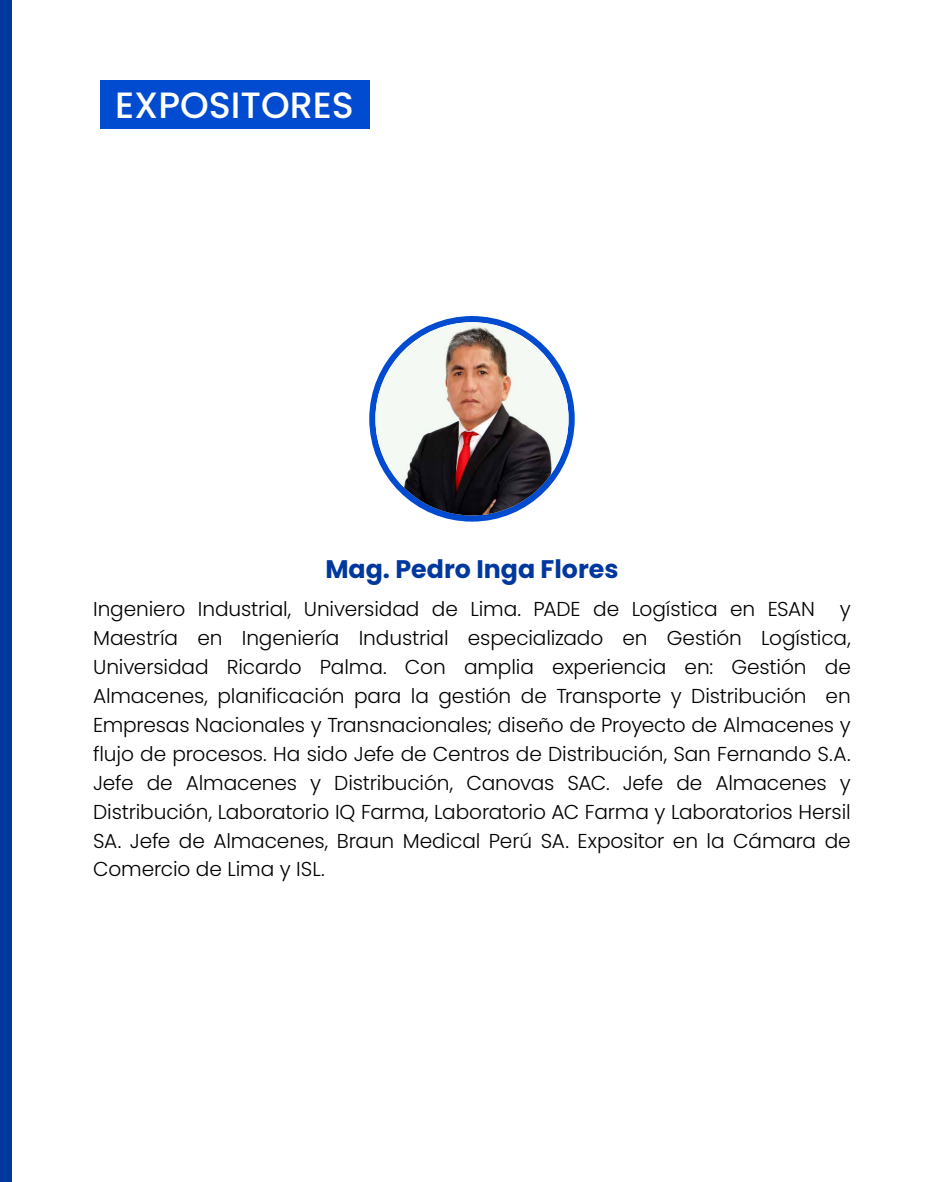
<style>
.page{position:relative;width:945px;height:1182px;background:#fff}
.page>*{position:absolute;margin:0;border:0;box-sizing:border-box;transform-origin:0 0}
.t1{font:500 36.57px "Poppins";color:#fff}
.t2{font:700 25.38px "Poppins";color:#00389e}
.t3{font:300 20.12px/28.9px "Poppins";letter-spacing:-.005em;color:#000;text-align:justify}
</style>
<div class="page">
<div style="left:369px;top:316px;width:206px;height:205px;background:#004bd0;border-radius:50%"></div>
<img style="left:375px;top:322px;width:194px;height:193px;border-radius:97px">
<div style="left:0;top:0;width:12px;height:1181px;background:#00389e"></div>
<div style="left:100px;top:81px;width:269px;height:48px;background:#004bd0"></div>
<h1 class="t1" style="left:115px;top:84px;width:240px">EXPOSITORES</h1>
<p class="t2" style="left:325px;top:554px;width:295px">Mag. Pedro Inga Flores</p>
<p class="t3" style="left:93px;top:595px;width:759px">Ingeniero Industrial, Universidad de Lima. PADE de Logística en ESAN y Maestría en Ingeniería Industrial especializado en Gestión Logística, Universidad Ricardo Palma. Con amplia experiencia en: Gestión de Almacenes, planificación para la gestión de Transporte y Distribución en Empresas Nacionales y Transnacionales; diseño de Proyecto de Almacenes y flujo de procesos. Ha sido Jefe de Centros de Distribución, San Fernando S.A.<br>Jefe de Almacenes y Distribución, Canovas SAC. Jefe de Almacenes y Distribución, Laboratorio IQ Farma, Laboratorio AC Farma y Laboratorios Hersil SA. Jefe de Almacenes, Braun Medical Perú SA. Expositor en la Cámara de Comercio de Lima y ISL.</p>
</div>
